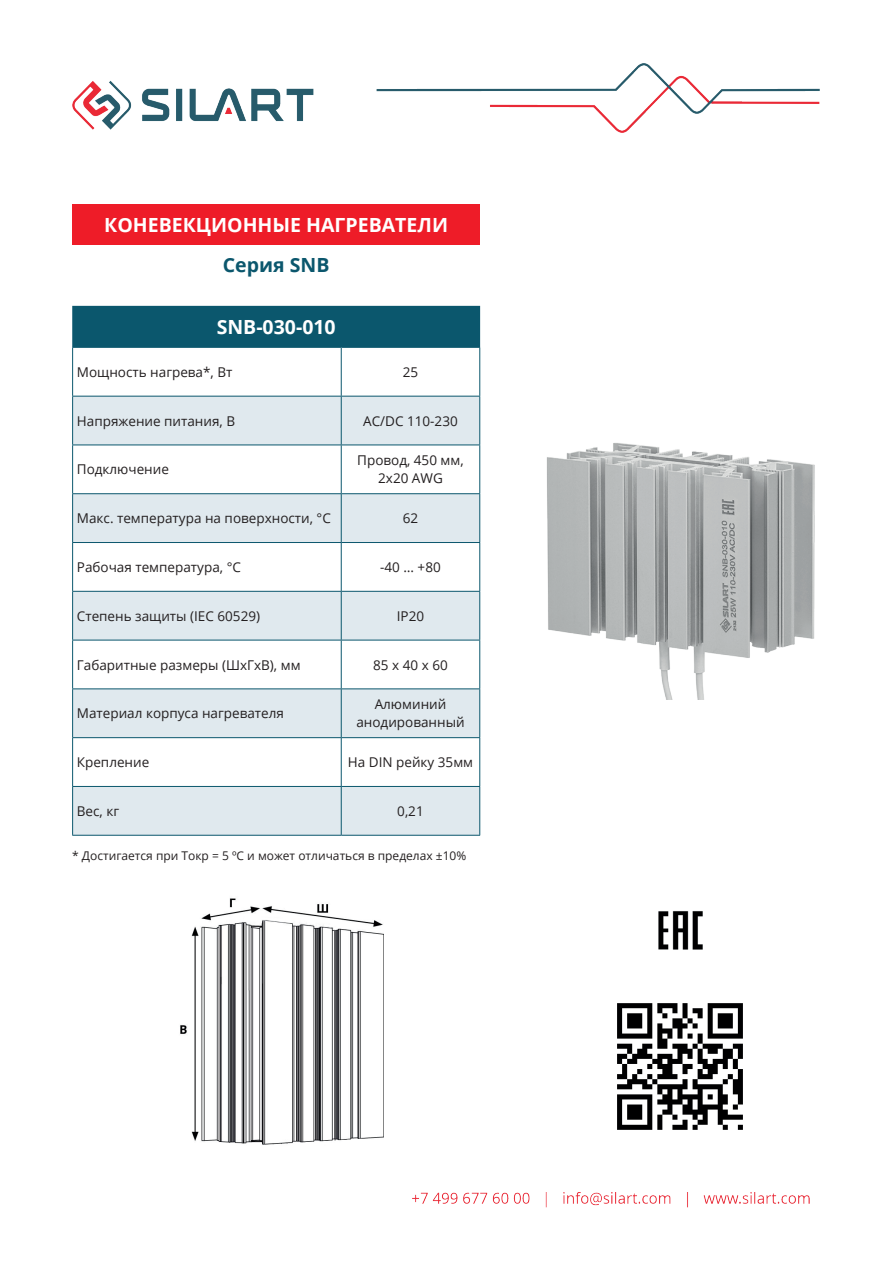
<style>
.page{position:relative;width:893px;height:1263px;background:#fff}
.page>*{position:absolute;margin:0;border:0;box-sizing:border-box;transform-origin:0 0}
.t1{font:700 19.5px "Open Sans";color:#fff}
.t2{font:700 19.5px "Open Sans";color:#0b576d}
.t3{font:13.5px/18px "Open Sans";color:#231f20;text-align:center}
.t4{font:12px "Open Sans";color:#231f20}
</style>
<div class="page">
<img style="left:72px;top:64px;width:747px;height:68px">
<img style="left:412px;top:1192px;width:397px;height:16px">
<div style="left:72px;top:204px;width:408px;height:40px;background:#ee1c28"></div>
<div style="left:73px;top:307px;width:406px;height:39px;background:#0b576d"></div>
<div style="left:72px;top:306px;width:408px;height:41px;border:2px solid #0b576d"></div>
<div style="left:73px;top:397px;width:406px;height:48px;background:#e0e9ee"></div>
<svg style="left:73px;top:494px;width:406px;height:341px;fill:#e0e9ee"></svg>
<hr style="left:72px;top:347px;width:269px;height:1px;background:#0b576d">
<hr style="left:72px;top:348px;width:1px;height:48px;background:#0b576d">
<hr style="left:341px;top:347px;width:139px;height:1px;background:#0b576d">
<hr style="left:341px;top:348px;width:1px;height:48px;background:#0b576d">
<hr style="left:479px;top:348px;width:1px;height:48px;background:#0b576d">
<hr style="left:72px;top:396px;width:269px;height:1px;background:#0b576d">
<hr style="left:72px;top:396px;width:1px;height:49px;background:#0b576d">
<hr style="left:341px;top:396px;width:139px;height:1px;background:#0b576d">
<hr style="left:341px;top:396px;width:1px;height:49px;background:#0b576d">
<hr style="left:479px;top:396px;width:1px;height:49px;background:#0b576d">
<hr style="left:72px;top:445px;width:269px;height:1px;background:#0b576d">
<hr style="left:72px;top:445px;width:1px;height:48px;background:#0b576d">
<hr style="left:341px;top:445px;width:139px;height:1px;background:#0b576d">
<hr style="left:341px;top:445px;width:1px;height:48px;background:#0b576d">
<hr style="left:479px;top:445px;width:1px;height:48px;background:#0b576d">
<hr style="left:72px;top:493px;width:269px;height:1px;background:#0b576d">
<hr style="left:72px;top:494px;width:1px;height:48px;background:#0b576d">
<hr style="left:341px;top:493px;width:139px;height:1px;background:#0b576d">
<hr style="left:341px;top:494px;width:1px;height:48px;background:#0b576d">
<hr style="left:479px;top:494px;width:1px;height:48px;background:#0b576d">
<hr style="left:72px;top:542px;width:269px;height:1px;background:#0b576d">
<hr style="left:72px;top:543px;width:1px;height:48px;background:#0b576d">
<hr style="left:341px;top:542px;width:139px;height:1px;background:#0b576d">
<hr style="left:341px;top:543px;width:1px;height:48px;background:#0b576d">
<hr style="left:479px;top:543px;width:1px;height:48px;background:#0b576d">
<hr style="left:72px;top:591px;width:269px;height:1px;background:#0b576d">
<hr style="left:72px;top:592px;width:1px;height:48px;background:#0b576d">
<hr style="left:341px;top:591px;width:139px;height:1px;background:#0b576d">
<hr style="left:341px;top:592px;width:1px;height:48px;background:#0b576d">
<hr style="left:479px;top:592px;width:1px;height:48px;background:#0b576d">
<hr style="left:72px;top:640px;width:269px;height:1px;background:#0b576d">
<hr style="left:72px;top:640px;width:1px;height:48px;background:#0b576d">
<hr style="left:341px;top:640px;width:139px;height:1px;background:#0b576d">
<hr style="left:341px;top:640px;width:1px;height:48px;background:#0b576d">
<hr style="left:479px;top:640px;width:1px;height:48px;background:#0b576d">
<hr style="left:72px;top:688px;width:269px;height:1px;background:#0b576d">
<hr style="left:72px;top:689px;width:1px;height:48px;background:#0b576d">
<hr style="left:341px;top:688px;width:139px;height:1px;background:#0b576d">
<hr style="left:341px;top:689px;width:1px;height:48px;background:#0b576d">
<hr style="left:479px;top:689px;width:1px;height:48px;background:#0b576d">
<hr style="left:72px;top:737px;width:269px;height:1px;background:#0b576d">
<hr style="left:72px;top:738px;width:1px;height:48px;background:#0b576d">
<hr style="left:341px;top:737px;width:139px;height:1px;background:#0b576d">
<hr style="left:341px;top:738px;width:1px;height:48px;background:#0b576d">
<hr style="left:479px;top:738px;width:1px;height:48px;background:#0b576d">
<hr style="left:72px;top:786px;width:269px;height:1px;background:#0b576d">
<hr style="left:72px;top:787px;width:1px;height:48px;background:#0b576d">
<hr style="left:341px;top:786px;width:139px;height:1px;background:#0b576d">
<hr style="left:341px;top:787px;width:1px;height:48px;background:#0b576d">
<hr style="left:479px;top:787px;width:1px;height:48px;background:#0b576d">
<hr style="left:72px;top:835px;width:269px;height:1px;background:#0b576d">
<hr style="left:341px;top:835px;width:139px;height:1px;background:#0b576d">
<img style="left:547px;top:443px;width:268px;height:256px">
<img style="left:617px;top:1003px;width:126px;height:127px">
<img style="left:180px;top:898px;width:204px;height:247px">
<img style="left:658px;top:911px;width:45px;height:39px">
<h1 class="t1" style="left:104px;top:211px;width:345px">КОНЕВЕКЦИОННЫЕ НАГРЕВАТЕЛИ</h1>
<h1 class="t2" style="left:223px;top:251px;width:108px">Серия SNB</h1>
<h1 class="t1" style="left:217px;top:313px;width:121px">SNB-030-010</h1>
<p class="t3" style="left:77px;top:363px;width:157px">Мощность нагрева*, Вт</p>
<p class="t3" style="left:403px;top:363px;width:17px">25</p>
<p class="t3" style="left:77px;top:411px;width:160px">Напряжение питания, В</p>
<p class="t3" style="left:363px;top:411px;width:96px">AC/DC 110-230</p>
<p class="t3" style="left:77px;top:460px;width:94px">Подключение</p>
<p class="t3" style="left:357px;top:451px;width:108px">Провод, 450 мм,<br>2х20 AWG</p>
<p class="t3" style="left:77px;top:509px;width:256px">Макс. температура на поверхности, °С</p>
<p class="t3" style="left:403px;top:509px;width:17px">62</p>
<p class="t3" style="left:77px;top:558px;width:166px">Рабочая температура, °С</p>
<p class="t3" style="left:380px;top:558px;width:62px">-40 … +80</p>
<p class="t3" style="left:77px;top:607px;width:185px">Степень защиты (IEC 60529)</p>
<p class="t3" style="left:397px;top:607px;width:29px">IP20</p>
<p class="t3" style="left:77px;top:655px;width:225px">Габаритные размеры (ШхГхВ), мм</p>
<p class="t3" style="left:373px;top:655px;width:76px">85 х 40 х 60</p>
<p class="t3" style="left:77px;top:704px;width:209px">Материал корпуса нагревателя</p>
<p class="t3" style="left:356px;top:695px;width:110px">Алюминий анодированный</p>
<p class="t3" style="left:77px;top:753px;width:74px">Крепление</p>
<p class="t3" style="left:348px;top:753px;width:127px">На DIN рейку 35мм</p>
<p class="t3" style="left:77px;top:802px;width:44px">Вес, кг</p>
<p class="t3" style="left:397px;top:802px;width:28px">0,21</p>
<p class="t4" style="left:72px;top:847px;width:396px">* Достигается при Tокр = 5 ºC и может отличаться в пределах ±10%</p>
</div>
